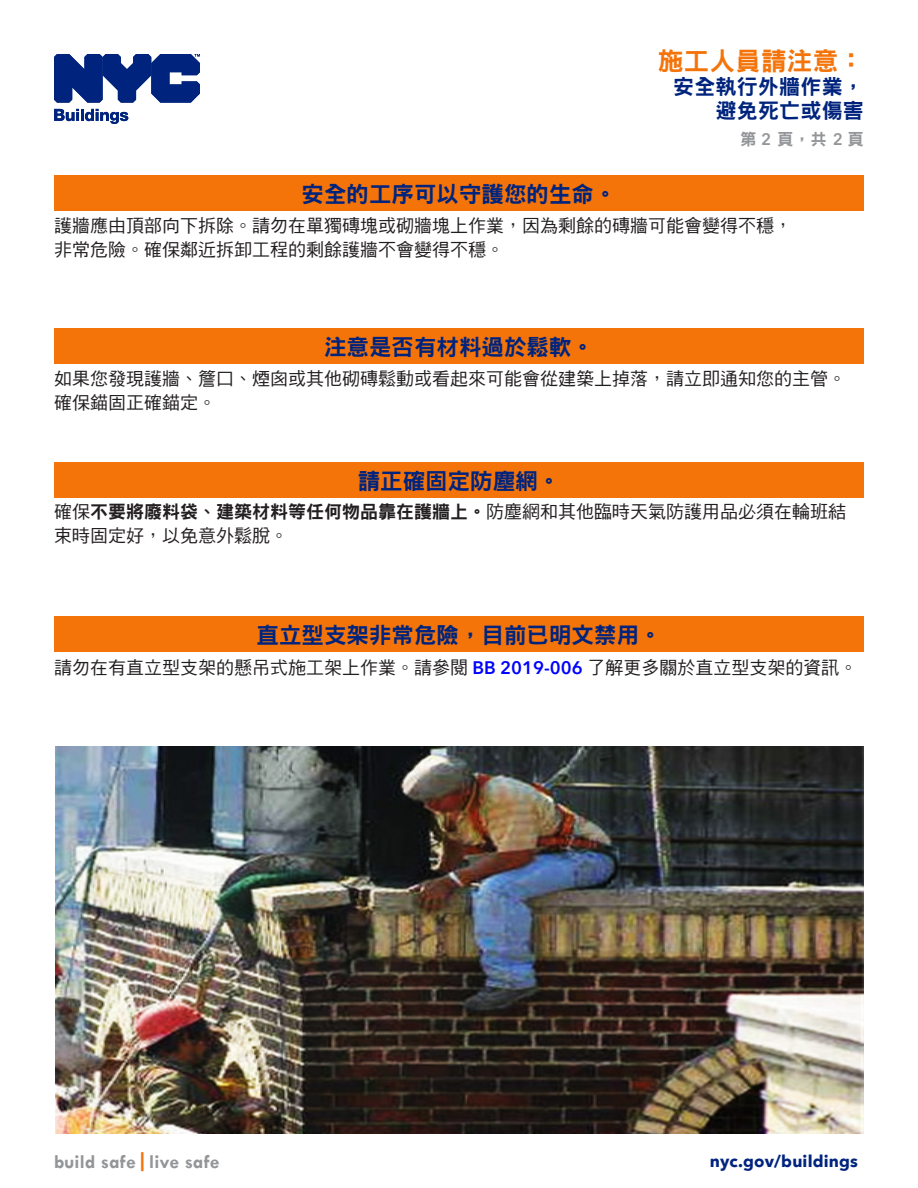
<style>
.page{position:relative;width:918px;height:1188px;background:#fff}
.page>*{position:absolute;margin:0;border:0;box-sizing:border-box;transform-origin:0 0}
.t1{font:25.5px "DF Hei Std W9";letter-spacing:.01em;color:#f4740a}
.t2{font:22.5px "DF Hei Std W9";color:#00247d}
.t3{font:21px "DF Hei Std W9";letter-spacing:.01em;color:#00247d}
.t4{font:700 19.5px "Tw Cen";letter-spacing:.01em;color:#939598}
.t5{font:18px/24px "DF Hei Std W5";color:#231f20}
.t6{font:700 16.5px "Avenir Next";letter-spacing:.01em;color:#00247d}
.t7{font:16.5px "DF Hei Std W9";color:#939598}
.s1{font-family:"Avenir Next LT Pro";font-weight:600}
.s2{font-family:"DF Hei Std W9"}
.s3{font-family:"Avenir Next LT Pro";font-weight:600;color:#00f}
.s4{font-size:22.5px;color:#f4740a}
</style>
<div class="page">
<svg style="left:54px;top:109px;width:74px;height:15px"></svg>
<svg style="left:54px;top:54px;width:146px;height:49px"></svg>
<img style="left:55px;top:746px;width:809px;height:388px">
<div style="left:54px;top:616px;width:810px;height:36px;background:#f4740a"></div>
<div style="left:54px;top:462px;width:810px;height:36px;background:#f4740a"></div>
<div style="left:54px;top:328px;width:810px;height:36px;background:#f4740a"></div>
<div style="left:54px;top:175px;width:810px;height:36px;background:#f4740a"></div>
<p class="t2" style="left:302px;top:182px;width:316px">安全的工序可以守護您的生命。</p>
<p class="t1" style="left:658px;top:47px;width:207px">施工人員請注意：</p>
<p class="t3" style="left:673px;top:75px;width:192px">安全執行外牆作業，</p>
<p class="t3" style="left:716px;top:99px;width:150px">避免死亡或傷害</p>
<p class="t7" style="left:740px;top:130px;width:125px">第 <span class="s1">2</span> 頁，共 <span class="s1">2</span> 頁</p>
<p class="t5" style="left:54px;top:213px;width:739px">護牆應由頂部向下拆除。請勿在單獨磚塊或砌牆塊上作業，因為剩餘的磚牆可能會變得不穩，非常危險。確保鄰近拆卸工程的剩餘護牆不會變得不穩。</p>
<p class="t2" style="left:324px;top:335px;width:271px">注意是否有材料過於鬆軟。</p>
<p class="t5" style="left:54px;top:367px;width:793px">如果您發現護牆、簷口、煙囪或其他砌磚鬆動或看起來可能會從建築上掉落，請立即通知您的主管。確保錨固正確錨定。</p>
<p class="t2" style="left:358px;top:468px;width:204px">請正確固定防塵網。</p>
<p class="t5" style="left:54px;top:499px;width:793px">確保<span class="s2">不要將廢料袋、建築材料等任何物品靠在護牆上。</span>防塵網和其他臨時天氣防護用品必須在輪班結束時固定好，以免意外鬆脫。</p>
<p class="t2" style="left:256px;top:623px;width:406px">直立型支架非常危險，目前已明文禁用。</p>
<p class="t5" style="left:54px;top:655px;width:805px">請勿在有直立型支架的懸吊式施工架上作業。請參閱 <span class="s3">BB 2019-006</span> 了解更多關於直立型支架的資訊。</p>
<p class="t4" style="left:54px;top:1150px;width:167px">build safe<span class="s4">|</span>live safe</p>
<p class="t6" style="left:710px;top:1147px;width:150px">nyc.gov/buildings</p>
</div>
